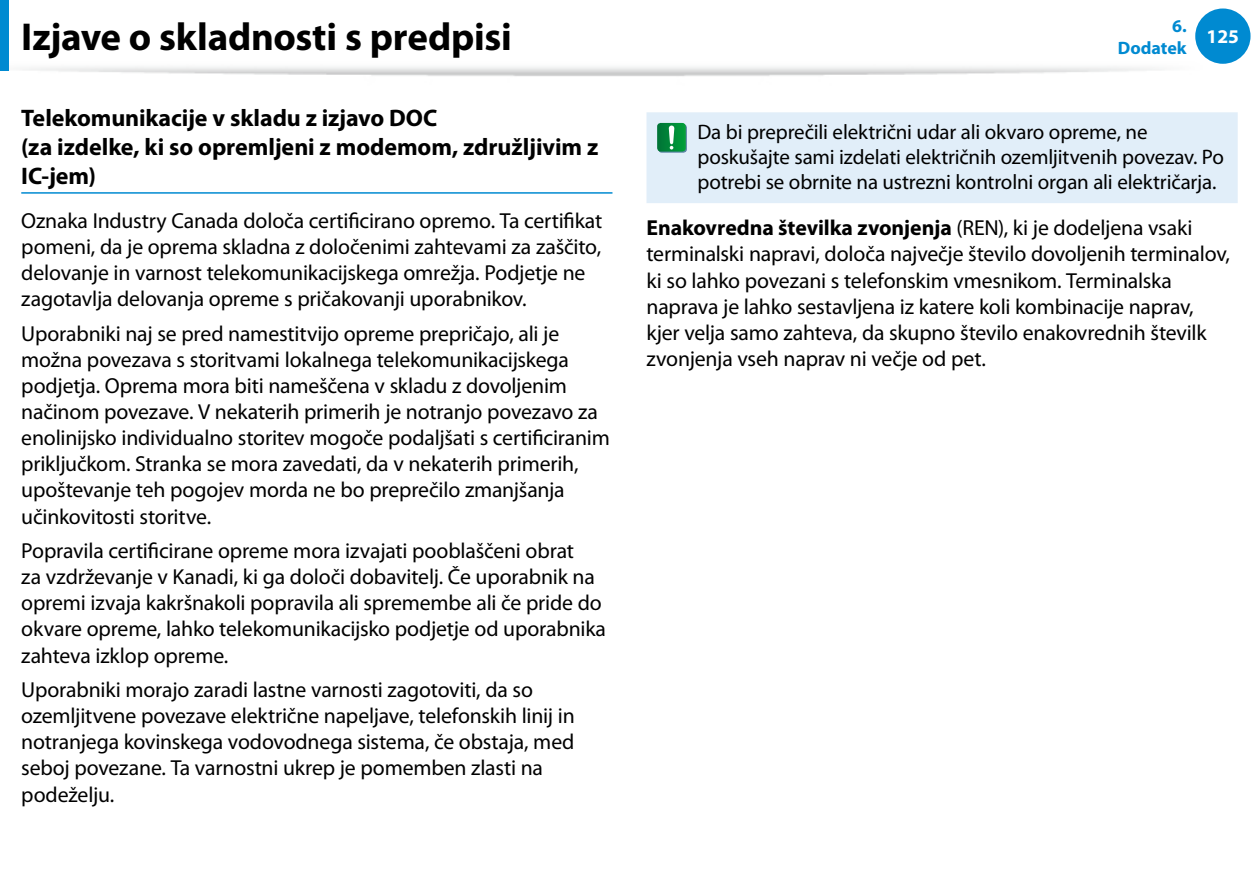
<style>
.page{position:relative;width:1259px;height:893px;background:#fff}
.page>*{position:absolute;margin:0;border:0;box-sizing:border-box;transform-origin:0 0}
.Heading_1_-_hidden{font:700 39px "Myriad Pro";letter-spacing:-.005em;color:#000}
.Heading_3{font:700 24px/28.8px "Myriad Pro";letter-spacing:-.005em;color:#000}
.Body{font:21.75px/26.1px "Myriad Pro";letter-spacing:-.01em;color:#000}
.Note_Table_Body{font:21px/25.2px "Myriad Pro";letter-spacing:-.01em;color:#000}
.t1{font:700 19.5px "Myriad Pro";color:#fff}
.t2{font:700 18px/21.6px "Myriad Pro";color:#008ad1;text-align:right}
.s1{font-weight:700}
</style>
<div class="page">
<img style="left:0;top:22px;width:1214px;height:54px">
<div style="left:1195px;top:9px;width:55px;height:55px;background:#008ad1;border-radius:50%"></div>
<div style="left:0;top:0;width:9px;height:70px;background:#008ad1"></div>
<hr style="left:21px;top:192px;width:591px;height:2px;background:#008ad1">
<div style="left:646px;top:112px;width:591px;height:91px;background:#e1eef9"></div>
<svg style="left:658px;top:124px;width:29px;height:29px"></svg>
<svg style="left:657px;top:123px;width:29px;height:29px"></svg>
<p class="Heading_1_-_hidden" style="left:21px;top:11px;width:492px">Izjave o skladnosti s predpisi</p>
<p class="Heading_3" style="left:21px;top:103px;width:578px">Telekomunikacije v skladu z izjavo DOC<br>(za izdelke, ki so opremljeni z modemom, združljivim z<br>IC-jem)</p>
<p class="Body" style="left:21px;top:207px;width:582px">Oznaka Industry Canada določa certificirano opremo. Ta certifikat pomeni, da je oprema skladna z določenimi zahtevami za zaščito, delovanje in varnost telekomunikacijskega omrežja. Podjetje ne zagotavlja delovanja opreme s pričakovanji uporabnikov.</p>
<p class="Body" style="left:21px;top:320px;width:590px">Uporabniki naj se pred namestitvijo opreme prepričajo, ali je možna povezava s storitvami lokalnega telekomunikacijskega podjetja. Oprema mora biti nameščena v skladu z dovoljenim načinom povezave. V nekaterih primerih je notranjo povezavo za enolinijsko individualno storitev mogoče podaljšati s certificiranim priključkom. Stranka se mora zavedati, da v nekaterih primerih, upoštevanje teh pogojev morda ne bo preprečilo zmanjšanja učinkovitosti storitve.</p>
<p class="Body" style="left:21px;top:537px;width:586px">Popravila certificirane opreme mora izvajati pooblaščeni obrat<br>za vzdrževanje v Kanadi, ki ga določi dobavitelj. Če uporabnik na opremi izvaja kakršnakoli popravila ali spremembe ali če pride do okvare opreme, lahko telekomunikacijsko podjetje od uporabnika zahteva izklop opreme.</p>
<p class="Body" style="left:21px;top:676px;width:555px">Uporabniki morajo zaradi lastne varnosti zagotoviti, da so ozemljitvene povezave električne napeljave, telefonskih linij in notranjega kovinskega vodovodnega sistema, če obstaja, med seboj povezane. Ta varnostni ukrep je pomemben zlasti na podeželju.</p>
<p class="t2" style="left:1117px;top:15px;width:70px">6.<br>Dodatek</p>
<p class="t1" style="left:1206px;top:23px;width:34px">125</p>
<p class="Note_Table_Body" style="left:697px;top:119px;width:528px">Da bi preprečili električni udar ali okvaro opreme, ne poskušajte sami izdelati električnih ozemljitvenih povezav. Po potrebi se obrnite na ustrezni kontrolni organ ali električarja.</p>
<p class="Body" style="left:646px;top:215px;width:585px"><span class="s1">Enakovredna številka zvonjenja</span> (REN), ki je dodeljena vsaki terminalski napravi, določa največje število dovoljenih terminalov, ki so lahko povezani s telefonskim vmesnikom. Terminalska naprava je lahko sestavljena iz katere koli kombinacije naprav, kjer velja samo zahteva, da skupno število enakovrednih številk zvonjenja vseh naprav ni večje od pet.</p>
</div>
